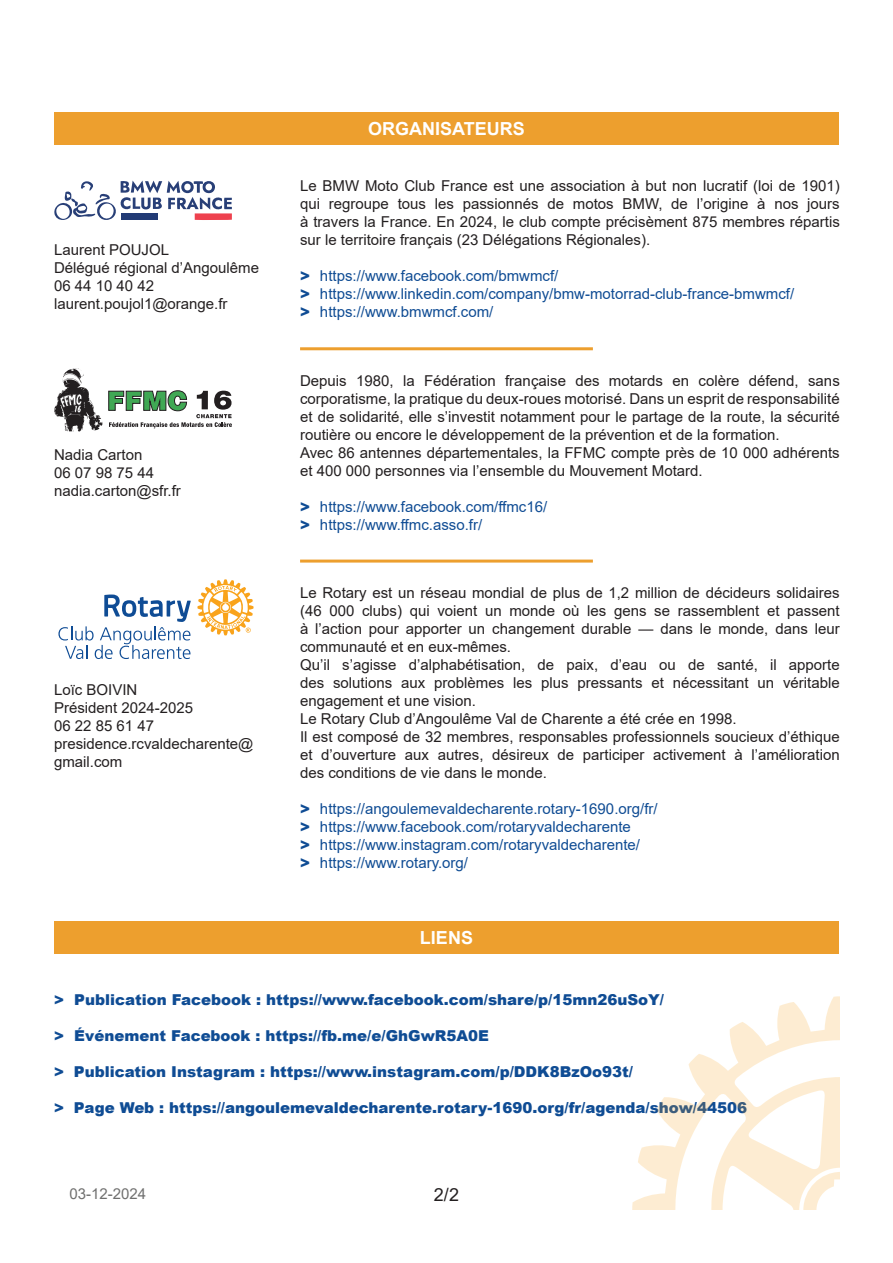
<style>
.page{position:relative;width:893px;height:1263px;background:#fff}
.page>*{position:absolute;margin:0;border:0;box-sizing:border-box;transform-origin:0 0}
.t1{font:700 18px "Arial";color:#fff}
.t2{font:18px "Arial";color:#231f20}
.t3{font:15px/18px "Arial";color:#231f20;text-align:justify}
.t4{font:15px "Arial";color:#0f4c94}
.t5{font:900 15px "Arial";color:#0f4c94}
.t6{font:15px "Arial";color:#70706f}
.s1{font-weight:900}
</style>
<div class="page">
<svg style="left:54px;top:180px;width:178px;height:40px"></svg>
<svg style="left:58px;top:594px;width:133px;height:65px"></svg>
<svg style="left:197px;top:579px;width:57px;height:56px"></svg>
<svg style="left:54px;top:350px;width:425px;height:82px"></svg>
<svg style="left:632px;top:996px;width:208px;height:214px"></svg>
<div style="left:54px;top:112px;width:785px;height:33px;background:#ed9f2e"></div>
<div style="left:54px;top:921px;width:785px;height:33px;background:#ed9f2e"></div>
<hr style="left:300px;top:347px;width:293px;height:3px;background:#ed9f2e">
<hr style="left:300px;top:560px;width:293px;height:3px;background:#ed9f2e">
<p class="t3" style="left:54px;top:241px;width:117px">Laurent POUJOL</p>
<p class="t3" style="left:54px;top:259px;width:207px">Délégué régional d’Angoulême</p>
<p class="t3" style="left:54px;top:277px;width:102px">06 44 10 40 42</p>
<p class="t3" style="left:54px;top:295px;width:175px">laurent.poujol1@orange.fr</p>
<p class="t3" style="left:54px;top:445px;width:90px">Nadia Carton</p>
<p class="t3" style="left:54px;top:463px;width:102px">06 07 98 75 44</p>
<p class="t3" style="left:54px;top:481px;width:128px">nadia.carton@sfr.fr</p>
<p class="t3" style="left:54px;top:681px;width:85px">Loïc BOIVIN</p>
<p class="t3" style="left:54px;top:699px;width:141px">Président 2024-2025</p>
<p class="t3" style="left:54px;top:717px;width:102px">06 22 85 61 47</p>
<p class="t3" style="left:54px;top:735px;width:201px">presidence.rcvaldecharente@ gmail.com</p>
<p class="t1" style="left:368px;top:116px;width:158px">ORGANISATEURS</p>
<p class="t3" style="left:300px;top:177px;width:541px">Le BMW Moto Club France est une association à but non lucratif (loi de 1901) qui regroupe tous les passionnés de motos BMW, de l’origine à nos jours à travers la France. En 2024, le club compte précisèment 875 membres répartis sur le territoire français (23 Délégations Régionales).</p>
<p class="t4" style="left:300px;top:265px;width:260px"><span class="s1">&gt;</span> https://www.facebook.com/bmwmcf/</p>
<p class="t4" style="left:300px;top:283px;width:496px"><span class="s1">&gt;</span> https://www.linkedin.com/company/bmw-motorrad-club-france-bmwmcf/</p>
<p class="t4" style="left:300px;top:301px;width:195px"><span class="s1">&gt;</span> https://www.bmwmcf.com/</p>
<p class="t3" style="left:300px;top:372px;width:541px">Depuis 1980, la Fédération française des motards en colère défend, sans corporatisme, la pratique du deux-roues motorisé. Dans un esprit de responsabilité et de solidarité, elle s’investit notamment pour le partage de la route, la sécurité routière ou encore le développement de la prévention et de la formation.</p>
<p class="t3" style="left:300px;top:444px;width:541px">Avec 86 antennes départementales, la FFMC compte près de 10 000 adhérents et 400 000 personnes via l’ensemble du Mouvement Motard.</p>
<p class="t4" style="left:300px;top:497px;width:249px"><span class="s1">&gt;</span> https://www.facebook.com/ffmc16/</p>
<p class="t4" style="left:300px;top:515px;width:184px"><span class="s1">&gt;</span> https://www.ffmc.asso.fr/</p>
<p class="t3" style="left:300px;top:584px;width:541px">Le Rotary est un réseau mondial de plus de 1,2 million de décideurs solidaires (46 000 clubs) qui voient un monde où les gens se rassemblent et passent à l’action pour apporter un changement durable — dans le monde, dans leur communauté et en eux-mêmes.</p>
<p class="t3" style="left:300px;top:656px;width:541px">Qu’il s’agisse d’alphabétisation, de paix, d’eau ou de santé, il apporte des solutions aux problèmes les plus pressants et nécessitant un véritable engagement et une vision.</p>
<p class="t3" style="left:300px;top:710px;width:438px">Le Rotary Club d’Angoulême Val de Charente a été crée en 1998.</p>
<p class="t3" style="left:300px;top:728px;width:541px">Il est composé de 32 membres, responsables professionnels soucieux d’éthique et d’ouverture aux autres, désireux de participer activement à l’amélioration des conditions de vie dans le monde.</p>
<p class="t4" style="left:300px;top:798px;width:359px"><span class="s1">&gt;</span> https://angoulemevaldecharente.rotary-1690.org/fr/</p>
<p class="t4" style="left:300px;top:816px;width:332px"><span class="s1">&gt;</span> https://www.facebook.com/rotaryvaldecharente</p>
<p class="t4" style="left:300px;top:834px;width:342px"><span class="s1">&gt;</span> https://www.instagram.com/rotaryvaldecharente/</p>
<p class="t4" style="left:300px;top:852px;width:170px"><span class="s1">&gt;</span> https://www.rotary.org/</p>
<p class="t1" style="left:420px;top:925px;width:55px">LIENS</p>
<p class="t5" style="left:54px;top:988px;width:612px">&gt; Publication Facebook : https://www.facebook.com/share/p/15mn26uSoY/</p>
<p class="t5" style="left:54px;top:1024px;width:436px">&gt; Événement Facebook : https://fb.me/e/GhGwR5A0E</p>
<p class="t5" style="left:54px;top:1060px;width:581px">&gt; Publication Instagram : https://www.instagram.com/p/DDK8BzOo93t/</p>
<p class="t5" style="left:54px;top:1096px;width:695px">&gt; Page Web : https://angoulemevaldecharente.rotary-1690.org/fr/agenda/show/44506</p>
<p class="t6" style="left:69px;top:1183px;width:78px">03-12-2024</p>
<p class="t2" style="left:434px;top:1182px;width:27px">2/2</p>
</div>
